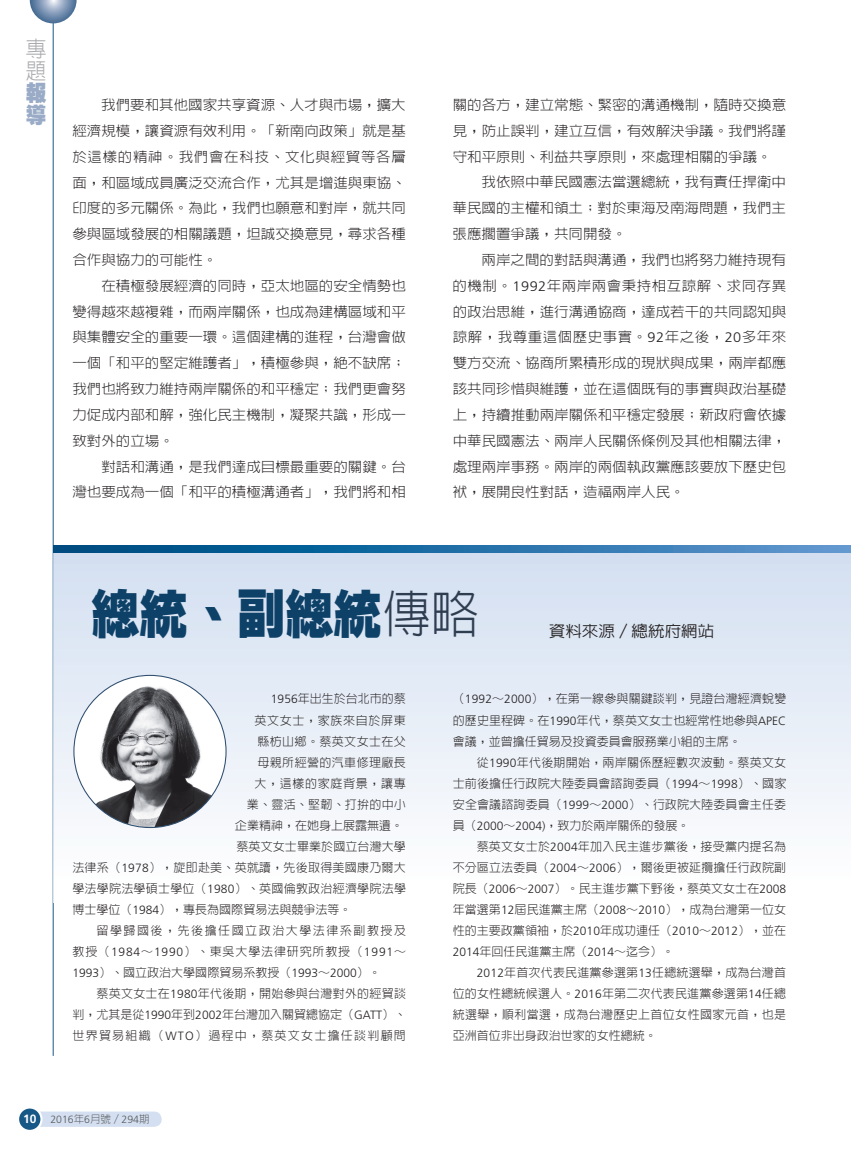
<style>
.page{position:relative;width:851px;height:1149px;background:#fff}
.page>*{position:absolute;margin:0;border:0;box-sizing:border-box;transform-origin:0 0}
.t1{font:900 51px "AR Hei B5";color:#0e4168;scale:.95 1}
.t2{font:300 21.75px/21.8px "AR Hei B5";color:#a8a9ad;scale:.95 1}
.t3{font:900 21.75px/21.8px "AR Hei B5";color:#99abc6;scale:.95 1}
.t4{font:500 15.75px "AR Hei B5";color:#231f20;scale:1.05 1}
.t5{font:300 13.8px/25.8px "AR Hei B5";color:#231f20;text-align:justify;scale:1.05 1}
.t6{font:300 12px/21px "AR Hei B5";letter-spacing:.01em;color:#231f20;text-align:justify}
.t7{font:300 12px "AR Hei B5";letter-spacing:.07em;color:#231f20}
.t8{font:300 12px "AR Hei B5";letter-spacing:.105em;color:#231f20}
.t9{font:300 12px "AR Hei B5";letter-spacing:.055em;color:#231f20}
.t10{font:300 12px "AR Hei B5";letter-spacing:.035em;color:#231f20}
.t11{font:300 12px "AR Hei B5";letter-spacing:.125em;color:#231f20}
.t12{font:300 10.5px "Frutiger";color:#57585a}
.s1{font-family:"Frutiger"}
.s2{font-weight:300;color:#2e3d50}
.s3{font-weight:700;font-size:12px;color:#fff}
.s4{font-family:"AR Hei B5"}
</style>
<div class="page">
<div style="left:30px;top:1111px;width:132px;height:15px;background:#d4e0f1;border-radius:8px"></div>
<div style="left:18px;top:1107px;width:23px;height:23px;background:#175887;border-radius:50%"></div>
<div style="left:17px;top:1106px;width:26px;height:25px;border:2px solid #fff;border-radius:50%"></div>
<hr style="left:53px;top:0;width:1px;height:1055px;background:#175887">
<svg style="left:30px;top:0;width:47px;height:23px"></svg>
<div style="left:53px;top:549px;width:797px;height:353px;background:linear-gradient(to bottom,#d2def1,#fff)"></div>
<img style="left:74px;top:675px;width:152px;height:152px;border-radius:76px">
<svg style="left:53px;top:545px;width:797px;height:7px;background:#236fa7"></svg>
<h2 class="t2" style="left:26px;top:38px;width:23px">專題</h2>
<h2 class="t3" style="left:26px;top:82px;width:23px">報導</h2>
<p class="t5" style="left:72px;top:92px;width:319px;text-indent:29px">我們要和其他國家共享資源、人才與市場，擴大經濟規模，讓資源有效利用。「新南向政策」就是基於這樣的精神。我們會在科技、文化與經貿等各層面，和區域成員廣泛交流合作，尤其是增進與東協、印度的多元關係。為此，我們也願意和對岸，就共同參與區域發展的相關議題，坦誠交換意見，尋求各種合作與協力的可能性。</p>
<p class="t5" style="left:72px;top:272px;width:319px;text-indent:29px">在積極發展經濟的同時，亞太地區的安全情勢也變得越來越複雜，而兩岸關係，也成為建構區域和平與集體安全的重要一環。這個建構的進程，台灣會做一個「和平的堅定維護者」，積極參與，絕不缺席；我們也將致力維持兩岸關係的和平穩定；我們更會努力促成內部和解，強化民主機制，凝聚共識，形成一致對外的立場。</p>
<p class="t5" style="left:72px;top:453px;width:319px;text-align:right">對話和溝通，是我們達成目標最重要的關鍵。台<br>灣也要成為一個「和平的積極溝通者」，我們將和相</p>
<p class="t5" style="left:452px;top:92px;width:319px">關的各方，建立常態、緊密的溝通機制，隨時交換意見，防止誤判，建立互信，有效解決爭議。我們將謹守和平原則、利益共享原則，來處理相關的爭議。</p>
<p class="t5" style="left:452px;top:169px;width:319px;text-indent:29px">我依照中華民國憲法當選總統，我有責任捍衛中華民國的主權和領土；對於東海及南海問題，我們主張應擱置爭議，共同開發。</p>
<p class="t5" style="left:452px;top:247px;width:319px;text-indent:29px">兩岸之間的對話與溝通，我們也將努力維持現有的機制。<span class="s1">1992</span>年兩岸兩會秉持相互諒解、求同存異的政治思維，進行溝通協商，達成若干的共同認知與諒解，我尊重這個歷史事實。<span class="s1">92</span>年之後，<span class="s1">20</span>多年來雙方交流、協商所累積形成的現狀與成果，兩岸都應該共同珍惜與維護，並在這個既有的事實與政治基礎上，持續推動兩岸關係和平穩定發展；新政府會依據中華民國憲法、兩岸人民關係條例及其他相關法律，處理兩岸事務。兩岸的兩個執政黨應該要放下歷史包袱，展開良性對話，造福兩岸人民。</p>
<h1 class="t1" style="left:91px;top:587px;width:409px">總統、副總統<span class="s2">傳略</span></h1>
<h3 class="t4" style="left:549px;top:623px;width:159px">資料來源／總統府網站</h3>
<p class="t6" style="left:271px;top:688px;width:136px"><span class="s1">1956</span>年出生於台北市的蔡</p>
<p class="t9" style="left:254px;top:713px;width:153px">英文女士，家族來自於屏東</p>
<p class="t10" style="left:257px;top:734px;width:150px">縣枋山鄉。蔡英文女士在父</p>
<p class="t10" style="left:257px;top:755px;width:150px">母親所經營的汽車修理廠長</p>
<p class="t9" style="left:254px;top:776px;width:153px">大，這樣的家庭背景，讓專</p>
<p class="t6" style="left:247px;top:793px;width:160px">業、靈活、堅韌、打拚的中小</p>
<p class="t6" style="left:235px;top:814px;width:169px">企業精神，在她身上展露無遺。</p>
<p class="t6" style="left:236px;top:835px;width:171px">蔡英文女士畢業於國立台灣大學</p>
<p class="t6" style="left:72px;top:856px;width:335px">法律系（<span class="s1">1978</span>），旋即赴美、英就讀，先後取得美國康乃爾大</p>
<p class="t6" style="left:72px;top:877px;width:335px">學法學院法學碩士學位（<span class="s1">1980</span>）、英國倫敦政治經濟學院法學</p>
<p class="t6" style="left:72px;top:898px;width:280px">博士學位（<span class="s1">1984</span>），專長為國際貿易法與競爭法等。</p>
<p class="t11" style="left:97px;top:923px;width:311px">留學歸國後，先後擔任國立政治大學法律系副教授及</p>
<p class="t7" style="left:73px;top:944px;width:335px">教授（<span class="s1">1984</span>～<span class="s1">1990</span>）、東吳大學法律研究所教授（<span class="s1">1991</span>～</p>
<p class="t6" style="left:73px;top:961px;width:310px"><span class="s1">1993</span>）、國立政治大學國際貿易系教授（<span class="s1">1993</span>～<span class="s1">2000</span>）。</p>
<p class="t6" style="left:97px;top:982px;width:311px">蔡英文女士在<span class="s1">1980</span>年代後期，開始參與台灣對外的經貿談</p>
<p class="t6" style="left:73px;top:1003px;width:335px">判，尤其是從<span class="s1">1990</span>年到<span class="s1">2002</span>年台灣加入關貿總協定（<span class="s1">GATT</span>）、</p>
<p class="t8" style="left:73px;top:1028px;width:335px">世界貿易組織（<span class="s1">WTO</span>）過程中，蔡英文女士擔任談判顧問</p>
<p class="t6" style="left:452px;top:688px;width:335px">（<span class="s1">1992</span>～<span class="s1">2000</span>），在第一線參與關鍵談判，見證台灣經濟蛻變的歷史里程碑。在<span class="s1">1990</span>年代，蔡英文女士也經常性地參與<span class="s1">APEC</span>會議，並曾擔任貿易及投資委員會服務業小組的主席。</p>
<p class="t6" style="left:452px;top:751px;width:335px;text-indent:24px">從<span class="s1">1990</span>年代後期開始，兩岸關係歷經數次波動。蔡英文女士前後擔任行政院大陸委員會諮詢委員（<span class="s1">1994</span>～<span class="s1">1998</span>）、國家安全會議諮詢委員（<span class="s1">1999</span>～<span class="s1">2000</span>）、行政院大陸委員會主任委員（<span class="s1">2000</span>～<span class="s1">2004)</span>，致力於兩岸關係的發展。</p>
<p class="t6" style="left:452px;top:835px;width:335px;text-indent:24px">蔡英文女士於<span class="s1">2004</span>年加入民主進步黨後，接受黨內提名為不分區立法委員（<span class="s1">2004</span>～<span class="s1">2006</span>），爾後更被延攬擔任行政院副院長（<span class="s1">2006</span>～<span class="s1">2007</span>）。民主進步黨下野後，蔡英文女士在<span class="s1">2008</span>年當選第<span class="s1">12</span>屆民進黨主席（<span class="s1">2008</span>～<span class="s1">2010</span>），成為台灣第一位女性的主要政黨領袖，於<span class="s1">2010</span>年成功連任（<span class="s1">2010</span>～<span class="s1">2012</span>），並在<span class="s1">2014</span>年回任民進黨主席（<span class="s1">2014</span>～迄今）。</p>
<p class="t6" style="left:452px;top:961px;width:335px;text-indent:24px"><span class="s1">2012</span>年首次代表民進黨參選第<span class="s1">13</span>任總統選舉，成為台灣首位的女性總統候選人。<span class="s1">2016</span>年第二次代表民進黨參選第<span class="s1">14</span>任總統選舉，順利當選，成為台灣歷史上首位女性國家元首，也是亞洲首位非出身政治世家的女性總統。</p>
<p class="t12" style="left:23px;top:1113px;width:128px"><span class="s3">10</span> 2016<span class="s4">年</span>6<span class="s4">月號／</span>294<span class="s4">期</span></p>
</div>
